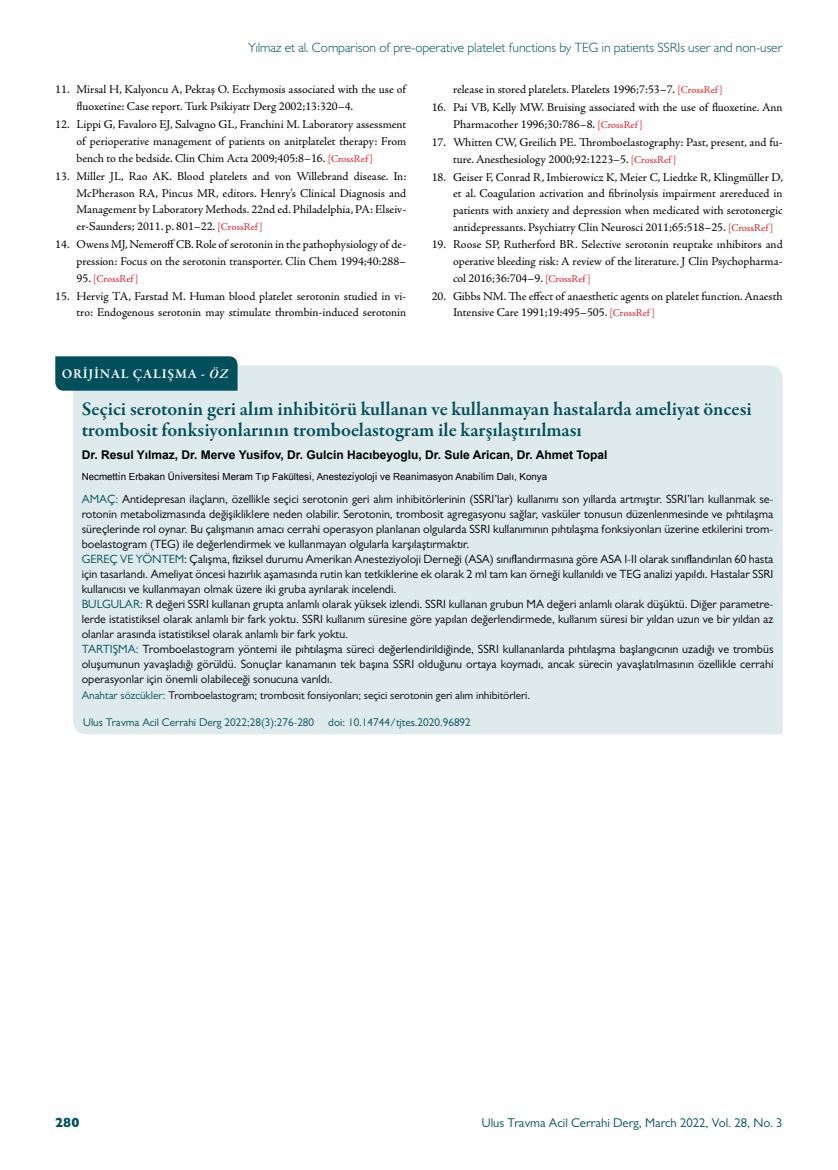
<style>
.page{position:relative;width:838px;height:1170px;background:#fff}
.page>*{position:absolute;margin:0;border:0;box-sizing:border-box;transform-origin:0 0}
.t1{font:600 19.5px/21px "Garamond Premr Pro";color:#004f5a}
.t2{font:300 13.5px "Gill Sans MT Pro";letter-spacing:-.005em;color:#004f5a}
.t3{font:600 13.5px "Garamond Premr Pro";letter-spacing:.055em;color:#fff}
.t4{font:800 13.5px "Gill Sans MT Pro";color:#004f5a}
.t5{font:12.75px "Gill Sans MT Pro";color:#004f5a}
.t6{font:12px/16.8px "Adobe Jenson Pro";color:#000}
.t7{font:12px/15px "Gill Sans MT Pro";color:#000}
.t8{font:700 12px "Arial";color:#000}
.t9{font:11.25px "Gill Sans MT Pro";color:#000}
.t10{font:11.25px "Gill Sans MT Pro";color:#004f5a}
.t11{font:10.5px "Adobe Jenson Pro";letter-spacing:-.005em;color:#d2232a}
.t12{font:9.75px "Arial";color:#000}
.s1{font-size:10.5px;color:#d2232a}
.s2{font-size:12px;color:#000}
.s3{font-style:italic}
.s4{color:#004f5a}
</style>
<div class="page">
<div style="left:73px;top:365px;width:709px;height:369px;background:#deeaec"></div>
<div style="left:55px;top:356px;width:182px;height:34px;background:#004f5a"></div>
<p class="t2" style="left:248px;top:39px;width:536px">Yılmaz et al. Comparison of pre-operative platelet functions by TEG in patients SSRIs user and non-user</p>
<p class="t6" style="left:77px;top:81px;width:331px;text-indent:-21px">11. Mirsal H, Kalyoncu A, Pektaş O. Ecchymosis associated with the use of fluoxetine: Case report. Turk Psikiyatr Derg 2002;13:320–4.</p>
<p class="t6" style="left:77px;top:116px;width:331px;text-align:justify;text-indent:-21px">12. Lippi G, Favaloro EJ, Salvagno GL, Franchini M. Laboratory assessment of perioperative management of patients on anitplatelet therapy: From bench to the bedside. Clin Chim Acta 2009;405:8–16. <span class="s1">[CrossRef ]</span></p>
<p class="t6" style="left:77px;top:168px;width:331px;text-align:justify;text-indent:-21px">13. Miller JL, Rao AK. Blood platelets and von Willebrand disease. In:<br>McPherason RA, Pincus MR, editors. Henry’s Clinical Diagnosis and Management by Laboratory Methods. 22nd ed. Philadelphia, PA: Elseiv&shy;er-Saunders; 2011. p. 801–22. <span class="s1">[CrossRef ]</span></p>
<p class="t6" style="left:55px;top:236px;width:352px;text-align:right">14. Owens MJ, Nemeroff CB. Role of serotonin in the pathophysiology of de&shy;pression: Focus on the serotonin transporter. Clin Chem 1994;40:288–</p>
<p class="t11" style="left:77px;top:272px;width:63px"><span class="s2">95.</span> [CrossRef ]</p>
<p class="t6" style="left:55px;top:287px;width:352px;text-align:right">15. Hervig TA, Farstad M. Human blood platelet serotonin studied in vi&shy;tro: Endogenous serotonin may stimulate thrombin-induced serotonin</p>
<p class="t3" style="left:62px;top:366px;width:168px">ORİJİNAL ÇALIŞMA - <span class="s3">ÖZ</span></p>
<p class="t6" style="left:453px;top:81px;width:271px">release in stored platelets. Platelets 1996;7:53–7. <span class="s1">[CrossRef ]</span></p>
<p class="t6" style="left:453px;top:99px;width:331px;text-indent:-21px">16. Pai VB, Kelly MW. Bruising associated with the use of fluoxetine. Ann<br>Pharmacother 1996;30:786–8. <span class="s1">[CrossRef ]</span></p>
<p class="t6" style="left:453px;top:134px;width:331px;text-indent:-21px">17. Whitten CW, Greilich PE. Thromboelastography: Past, present, and fu&shy;ture. Anesthesiology 2000;92:1223–5. <span class="s1">[CrossRef ]</span></p>
<p class="t6" style="left:453px;top:169px;width:331px;text-align:justify;text-indent:-21px">18. Geiser F, Conrad R, Imbierowicz K, Meier C, Liedtke R, Klingmüller D, et al. Coagulation activation and fibrinolysis impairment arereduced in patients with anxiety and depression when medicated with serotonergic antidepressants. Psychiatry Clin Neurosci 2011;65:518–25. <span class="s1">[CrossRef ]</span></p>
<p class="t6" style="left:453px;top:236px;width:331px;text-align:justify;text-indent:-21px">19. Roose SP, Rutherford BR. Selective serotonin reuptake ınhibitors and operative bleeding risk: A review of the literature. J Clin Psychopharma&shy;col 2016;36:704–9. <span class="s1">[CrossRef ]</span></p>
<p class="t6" style="left:453px;top:288px;width:331px;text-indent:-21px">20. Gibbs NM. The effect of anaesthetic agents on platelet function. Anaesth<br>Intensive Care 1991;19:495–505. <span class="s1">[CrossRef ]</span></p>
<h1 class="t1" style="left:82px;top:399px;width:671px">Seçici serotonin geri alım inhibitörü kullanan ve kullanmayan hastalarda ameliyat öncesi trombosit fonksiyonlarının tromboelastogram ile karşılaştırılması</h1>
<p class="t8" style="left:82px;top:447px;width:527px">Dr. Resul Yılmaz, Dr. Merve Yusifov, Dr. Gulcin Hacıbeyoglu, Dr. Sule Arican, Dr. Ahmet Topal</p>
<p class="t12" style="left:82px;top:469px;width:467px">Necmetti̇n Erbakan Üni̇versi̇tesi̇ Meram Tı p Fakültesi̇, Anestezi̇yoloji̇ ve Reani̇masyon Anabi̇li̇m Dalı , Konya</p>
<p class="t7" style="left:82px;top:491px;width:693px"><span class="s4">AMAÇ:</span> Antidepresan ilaçların, özellikle seçici serotonin geri alım inhibitörlerinin (SSRI’lar) kullanımı son yıllarda artmıştır. SSRI’ları kullanmak se&shy;rotonin metabolizmasında değişikliklere neden olabilir. Serotonin, trombosit agregasyonu sağlar, vasküler tonusun düzenlenmesinde ve pıhtılaşma süreçlerinde rol oynar. Bu çalışmanın amacı cerrahi operasyon planlanan olgularda SSRI kullanımının pıhtılaşma fonksiyonları üzerine etkilerini trom&shy;boelastogram (TEG) ile değerlendirmek ve kullanmayan olgularla karşılaştırmaktır.<br><span class="s4">GEREÇ VE YÖNTEM</span>: Çalışma, fiziksel durumu Amerikan Anesteziyoloji Derneği (ASA) sınıflandırmasına göre ASA I-II olarak sınıflandırılan 60 hasta için tasarlandı. Ameliyat öncesi hazırlık aşamasında rutin kan tetkiklerine ek olarak 2 ml tam kan örneği kullanıldı ve TEG analizi yapıldı. Hastalar SSRI kullanıcısı ve kullanmayan olmak üzere iki gruba ayrılarak incelendi.<br><span class="s4">BULGULAR:</span> R değeri SSRI kullanan grupta anlamlı olarak yüksek izlendi. SSRI kullanan grubun MA değeri anlamlı olarak düşüktü. Diğer parametre&shy;lerde istatistiksel olarak anlamlı bir fark yoktu. SSRI kullanım süresine göre yapılan değerlendirmede, kullanım süresi bir yıldan uzun ve bir yıldan az olanlar arasında istatistiksel olarak anlamlı bir fark yoktu.<br><span class="s4">TARTIŞMA:</span> Tromboelastogram yöntemi ile pıhtılaşma süreci değerlendirildiğinde, SSRI kullananlarda pıhtılaşma başlangıcının uzadığı ve trombüs oluşumunun yavaşladığı görüldü. Sonuçlar kanamanın tek başına SSRI olduğunu ortaya koymadı, ancak sürecin yavaşlatılmasının özellikle cerrahi operasyonlar için önemli olabileceği sonucuna varıldı.</p>
<p class="t9" style="left:82px;top:688px;width:450px"><span class="s4">Anahtar sözcükler:</span> Tromboelastogram; trombosit fonsiyonları; seçici serotonin geri alım inhibitörleri.</p>
<p class="t10" style="left:83px;top:715px;width:389px">Ulus Travma Acil Cerrahi Derg 2022;28(3):276-280 doi: 10.14744/tjtes.2020.96892</p>
<p class="t4" style="left:55px;top:1114px;width:26px">280</p>
<p class="t5" style="left:482px;top:1115px;width:302px">Ulus Travma Acil Cerrahi Derg, March 2022, Vol. 28, No. 3</p>
</div>
